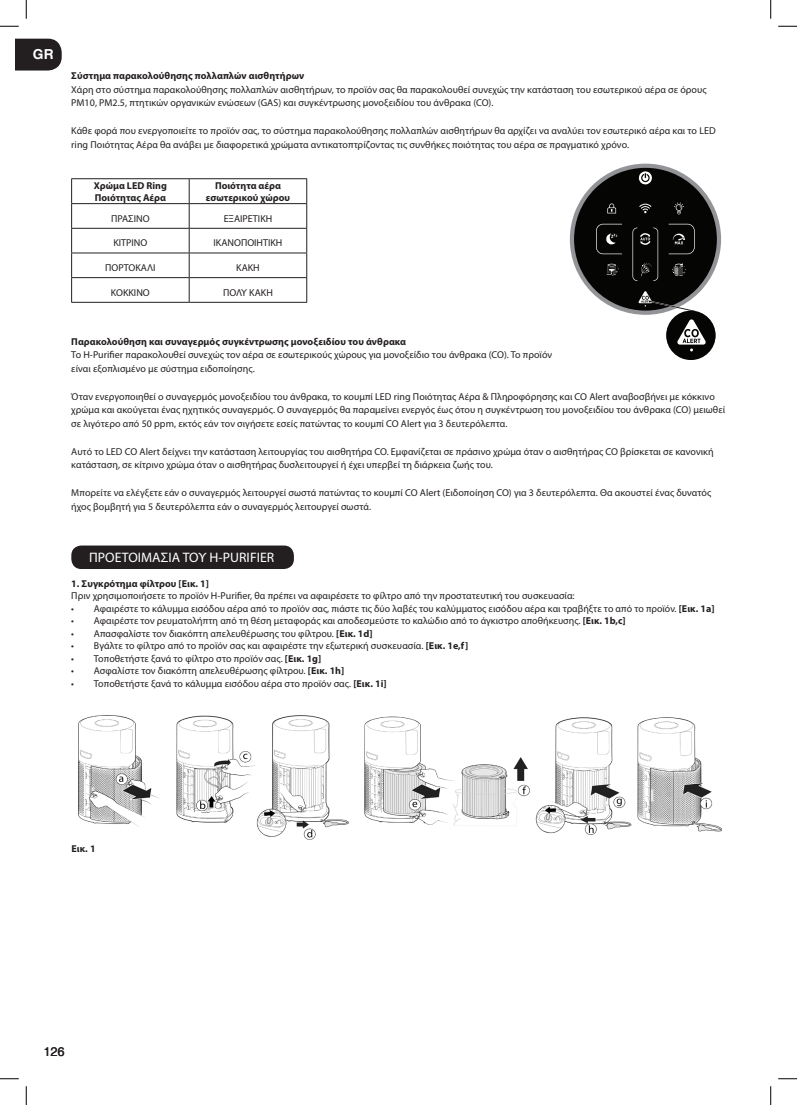
<style>
.page{position:relative;width:797px;height:1105px;background:#fff}
.page>*{position:absolute;margin:0;border:0;box-sizing:border-box;transform-origin:0 0}
.t1{font:13.75px "Myriad Pro";letter-spacing:.005em;color:#fff}
.t2{font:700 13.75px "Helvetica";color:#fff}
.t3{font:12.5px "Helvetica";color:#231f20}
.t4{font:10px/13.8px "Myriad Pro";letter-spacing:.005em;color:#231f20}
.t5{font:700 10px/12px "Myriad Pro";letter-spacing:.005em;color:#231f20}
.s1{font-weight:700}
</style>
<div class="page">
<svg style="left:570px;top:164px;width:151px;height:196px"></svg>
<div style="left:71px;top:545px;width:223px;height:24px;background:#231f20;border-radius:10px"></div>
<img style="left:79px;top:715px;width:642px;height:125px">
<svg style="left:16px;top:39px;width:46px;height:32px"></svg>
<hr style="left:71px;top:178px;width:118px;height:1px;background:#231f20">
<hr style="left:189px;top:178px;width:118px;height:1px;background:#231f20">
<hr style="left:71px;top:203px;width:118px;height:1px;background:#231f20">
<hr style="left:189px;top:203px;width:118px;height:1px;background:#231f20">
<hr style="left:71px;top:228px;width:118px;height:1px;background:#231f20">
<hr style="left:189px;top:228px;width:118px;height:1px;background:#231f20">
<hr style="left:71px;top:253px;width:118px;height:1px;background:#231f20">
<hr style="left:189px;top:253px;width:118px;height:1px;background:#231f20">
<hr style="left:71px;top:277px;width:118px;height:1px;background:#231f20">
<svg style="left:71px;top:179px;width:1px;height:123px"></svg>
<hr style="left:189px;top:277px;width:118px;height:1px;background:#231f20">
<svg style="left:189px;top:179px;width:1px;height:123px"></svg>
<svg style="left:306px;top:179px;width:1px;height:123px"></svg>
<hr style="left:71px;top:302px;width:118px;height:1px;background:#231f20">
<hr style="left:189px;top:302px;width:118px;height:1px;background:#231f20">
<svg style="left:0;top:25px;width:19px;height:2px"></svg>
<svg style="left:778px;top:25px;width:19px;height:2px"></svg>
<svg style="left:0;top:1078px;width:19px;height:1px"></svg>
<svg style="left:778px;top:1078px;width:19px;height:1px"></svg>
<svg style="left:25px;top:0;width:2px;height:19px"></svg>
<svg style="left:25px;top:1086px;width:2px;height:19px"></svg>
<svg style="left:770px;top:0;width:1px;height:19px"></svg>
<svg style="left:770px;top:1086px;width:1px;height:19px"></svg>
<h1 class="t2" style="left:33px;top:46px;width:22px">GR</h1>
<p class="t5" style="left:71px;top:70px;width:234px">Σύστημα παρακολούθησης πολλαπλών αισθητήρων</p>
<p class="t4" style="left:71px;top:82px;width:636px">Χάρη στο σύστημα παρακολούθησης πολλαπλών αισθητήρων, το προϊόν σας θα παρακολουθεί συνεχώς την κατάσταση του εσωτερικού αέρα σε όρους<br>PM10, PM2.5, πτητικών οργανικών ενώσεων (GAS) και συγκέντρωσης μονοξειδίου του άνθρακα (CO).</p>
<p class="t4" style="left:71px;top:124px;width:646px">Κάθε φορά που ενεργοποιείτε το προϊόν σας, το σύστημα παρακολούθησης πολλαπλών αισθητήρων θα αρχίζει να αναλύει τον εσωτερικό αέρα και το LED ring Ποιότητας Αέρα θα ανάβει με διαφορετικά χρώματα αντικατοπτρίζοντας τις συνθήκες ποιότητας του αέρα σε πραγματικό χρόνο.</p>
<p class="t5" style="left:94px;top:180px;width:74px">Χρώμα LED Ring<br>Ποιότητας Αέρα</p>
<p class="t5" style="left:206px;top:180px;width:86px;text-align:center">Ποιότητα αέρα εσωτερικού χώρου</p>
<p class="t4" style="left:111px;top:212px;width:40px">ΠΡΑΣΙΝΟ</p>
<p class="t4" style="left:224px;top:212px;width:50px">ΕΞΑΙΡΕΤΙΚΗ</p>
<p class="t4" style="left:113px;top:236px;width:35px">ΚΙΤΡΙΝΟ</p>
<p class="t4" style="left:213px;top:236px;width:70px">ΙΚΑΝΟΠΟΙΗΤΙΚΗ</p>
<p class="t4" style="left:105px;top:261px;width:52px">ΠΟΡΤΟΚΑΛΙ</p>
<p class="t4" style="left:236px;top:261px;width:25px">ΚΑΚΗ</p>
<p class="t4" style="left:111px;top:286px;width:40px">ΚΟΚΚΙΝΟ</p>
<p class="t4" style="left:223px;top:286px;width:51px">ΠΟΛΥ ΚΑΚΗ</p>
<p class="t5" style="left:71px;top:335px;width:336px">Παρακολούθηση και συναγερμός συγκέντρωσης μονοξειδίου του άνθρακα</p>
<p class="t4" style="left:71px;top:348px;width:482px">Το H-Purifier παρακολουθεί συνεχώς τον αέρα σε εσωτερικούς χώρους για μονοξείδιο του άνθρακα (CO). Το προϊόν είναι εξοπλισμένο με σύστημα ειδοποίησης.</p>
<p class="t4" style="left:71px;top:390px;width:655px">Όταν ενεργοποιηθεί ο συναγερμός μονοξειδίου του άνθρακα, το κουμπί LED ring Ποιότητας Αέρα &amp; Πληροφόρησης και CO Alert αναβοσβήνει με κόκκινο χρώμα και ακούγεται ένας ηχητικός συναγερμός. Ο συναγερμός θα παραμείνει ενεργός έως ότου η συγκέντρωση του μονοξειδίου του άνθρακα (CO) μειωθεί σε λιγότερο από 50 ppm, εκτός εάν τον σιγήσετε εσείς πατώντας το κουμπί CO Alert για 3 δευτερόλεπτα.</p>
<p class="t4" style="left:71px;top:445px;width:644px">Αυτό το LED CO Alert δείχνει την κατάσταση λειτουργίας του αισθητήρα CO. Εμφανίζεται σε πράσινο χρώμα όταν ο αισθητήρας CO βρίσκεται σε κανονική κατάσταση, σε κίτρινο χρώμα όταν ο αισθητήρας δυσλειτουργεί ή έχει υπερβεί τη διάρκεια ζωής του.</p>
<p class="t4" style="left:71px;top:486px;width:641px">Μπορείτε να ελέγξετε εάν ο συναγερμός λειτουργεί σωστά πατώντας το κουμπί CO Alert (Ειδοποίηση CO) για 3 δευτερόλεπτα. Θα ακουστεί ένας δυνατός ήχος βομβητή για 5 δευτερόλεπτα εάν ο συναγερμός λειτουργεί σωστά.</p>
<h1 class="t1" style="left:89px;top:550px;width:187px">ΠΡΟΕΤΟΙΜΑΣΙΑ ΤΟΥ H-PURIFIER</h1>
<p class="t5" style="left:71px;top:577px;width:139px">1. Συγκρότημα φίλτρου [Εικ. 1]</p>
<p class="t4" style="left:71px;top:589px;width:505px">Πριν χρησιμοποιήσετε το προϊόν H-Purifier, θα πρέπει να αφαιρέσετε το φίλτρο από την προστατευτική του συσκευασία:</p>
<p class="t4" style="left:71px;top:602px;width:644px">• Αφαιρέστε το κάλυμμα εισόδου αέρα από το προϊόν σας, πιάστε τις δύο λαβές του καλύμματος εισόδου αέρα και τραβήξτε το από το προϊόν. <span class="s1">[Εικ. 1a]</span></p>
<p class="t4" style="left:71px;top:614px;width:556px">• Αφαιρέστε τον ρευματολήπτη από τη θέση μεταφοράς και αποδεσμεύστε το καλώδιο από το άγκιστρο αποθήκευσης. <span class="s1">[Εικ. 1b,c]</span></p>
<p class="t4" style="left:71px;top:627px;width:303px">• Απασφαλίστε τον διακόπτη απελευθέρωσης του φίλτρου. <span class="s1">[Εικ. 1d]</span></p>
<p class="t4" style="left:71px;top:639px;width:398px">• Βγάλτε το φίλτρο από το προϊόν σας και αφαιρέστε την εξωτερική συσκευασία. <span class="s1">[Εικ. 1e,f]</span></p>
<p class="t4" style="left:71px;top:652px;width:251px">• Τοποθετήστε ξανά το φίλτρο στο προϊόν σας. <span class="s1">[Εικ. 1g]</span></p>
<p class="t4" style="left:71px;top:664px;width:274px">• Ασφαλίστε τον διακόπτη απελευθέρωσης φίλτρου. <span class="s1">[Εικ. 1h]</span></p>
<p class="t4" style="left:71px;top:677px;width:317px">• Τοποθετήστε ξανά το κάλυμμα εισόδου αέρα στο προϊόν σας. <span class="s1">[Εικ. 1i]</span></p>
<p class="t5" style="left:71px;top:842px;width:26px">Εικ. 1</p>
<p class="t3" style="left:44px;top:1044px;width:22px">126</p>
</div>
